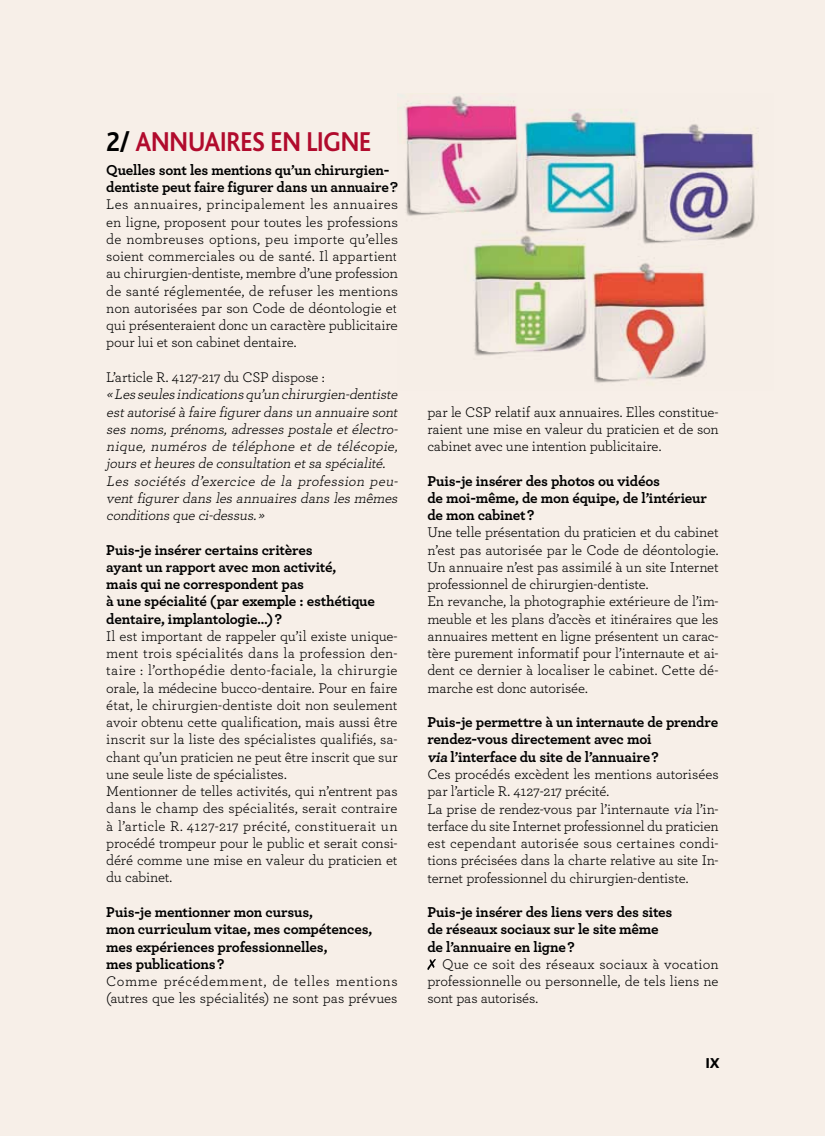
<style>
.page{position:relative;width:825px;height:1136px;background:#fff}
.page>*{position:absolute;margin:0;border:0;box-sizing:border-box;transform-origin:0 0}
.t1{font:700 28.5px "Bliss";letter-spacing:-.01em;color:#b10b2d;scale:.89 1}
.t2{font:700 15px/17.2px "Archer";letter-spacing:-.015em;color:#000}
.t3{font:800 15px "Bliss";color:#000}
.t4{font:14.7px/17.2px "Archer";letter-spacing:-.01em;color:#000;text-align:justify}
.t5{font:italic 14.7px/17.2px "Archer";color:#000}
.t6{font:14.7px/17.2px "Archer";letter-spacing:.015em;color:#000}
.s1{color:#000}
.s2{font-style:italic}
</style>
<div class="page">
<div style="left:0;top:0;width:825px;height:1135px;background:#f7efe8"></div>
<svg style="left:427px;top:959px;width:9px;height:10px"></svg>
<img style="left:398px;top:95px;width:360px;height:288px">
<h1 class="t1" style="left:106px;top:126px;width:299px"><span class="s1">2/</span> ANNUAIRES EN LIGNE</h1>
<p class="t2" style="left:106px;top:160px;width:293px">Quelles sont les mentions qu’un chirurgien&shy;dentiste peut faire figurer dans un annuaire ?</p>
<p class="t4" style="left:106px;top:195px;width:293px">Les annuaires, principalement les annuaires en ligne, proposent pour toutes les professions de nombreuses options, peu importe qu’elles soient commerciales ou de santé. Il appartient au chirurgien-dentiste, membre d’une profession de santé réglementée, de refuser les mentions non autorisées par son Code de déontologie et qui présenteraient donc un caractère publicitaire pour lui et son cabinet dentaire.</p>
<p class="t4" style="left:106px;top:367px;width:220px">L’article R. 4127-217 du CSP dispose :</p>
<p class="t5" style="left:106px;top:385px;width:296px">«Lesseulesindicationsqu’un chirurgien-dentiste estautorisé à faire figurerdansun annuaire sont sesnoms,prénoms,adressespostale etélectro&shy;nique, numéros de téléphone et de télécopie, joursetheuresde consultation etsa spécialité.<br>Les sociétés d’exercice de la profession peu&shy;ventfigurerdanslesannuairesdanslesmêmes conditionsque ci-dessus.»</p>
<p class="t2" style="left:106px;top:540px;width:270px">Puis-je insérer certains critères<br>ayant un rapport avec mon activité,<br>mais qui ne correspondent pas<br>à une spécialité (par exemple : esthétique dentaire, implantologie…) ?</p>
<p class="t4" style="left:106px;top:626px;width:293px;text-align:left">Il est important de rappeler qu’il existe unique&shy;ment trois spécialités dans la profession den&shy;taire : l’orthopédie dento-faciale, la chirurgie orale, la médecine bucco-dentaire. Pour en faire état, le chirurgien-dentiste doit non seulement avoir obtenu cette qualification, mais aussi être inscrit sur la liste des spécialistes qualifiés, sa&shy;chant qu’un praticien ne peut être inscrit que sur une seule liste de spécialistes.<br>Mentionner de telles activités, qui n’entrent pas dans le champ des spécialités, serait contraire à l’article R. 4127-217 précité, constituerait un procédé trompeur pour le public et serait consi&shy;déré comme une mise en valeur du praticien et du cabinet.</p>
<p class="t2" style="left:106px;top:902px;width:268px">Puis-je mentionner mon cursus,<br>mon curriculum vitae, mes compétences, mes expériences professionnelles,<br>mes publications ?</p>
<p class="t6" style="left:106px;top:971px;width:293px">Comme précédemment, de telles mentions (autres que les spécialités) ne sont pas prévues</p>
<p class="t4" style="left:427px;top:402px;width:293px">par le CSP relatif aux annuaires. Elles constitue&shy;raient une mise en valeur du praticien et de son cabinet avec une intention publicitaire.</p>
<p class="t2" style="left:427px;top:471px;width:281px">Puis-je insérer des photos ou vidéos<br>de moi-même, de mon équipe, de l’intérieur de mon cabinet ?</p>
<p class="t4" style="left:427px;top:523px;width:293px;text-align:left">Une telle présentation du praticien et du cabinet n’est pas autorisée par le Code de déontologie.<br>Un annuaire n’est pas assimilé à un site Internet professionnel de chirurgien-dentiste.<br>En revanche, la photographie extérieure de l’im&shy;meuble et les plans d’accès et itinéraires que les annuaires mettent en ligne présentent un carac&shy;tère purement informatif pour l’internaute et ai&shy;dent ce dernier à localiser le cabinet. Cette dé&shy;marche est donc autorisée.</p>
<p class="t2" style="left:427px;top:712px;width:292px">Puis-je permettre à un internaute de prendre rendez-vous directement avec moi <span class="s2">via</span>l’interface du site de l’annuaire ?</p>
<p class="t4" style="left:427px;top:764px;width:293px;text-align:left">Ces procédés excèdent les mentions autorisées par l’article R. 4127-217 précité.<br>La prise de rendez-vous par l’internaute <span class="s2">via</span> l’in&shy;terface du site Internet professionnel du praticien est cependant autorisée sous certaines condi&shy;tions précisées dans la charte relative au site In&shy;ternet professionnel du chirurgien-dentiste.</p>
<p class="t2" style="left:427px;top:902px;width:247px">Puis-je insérer des liens vers des sites de réseaux sociaux sur le site même de l’annuaire en ligne ?</p>
<p class="t4" style="left:427px;top:954px;width:293px;text-indent:15px">Que ce soit des réseaux sociaux à vocation professionnelle ou personnelle, de tels liens ne sont pas autorisés.</p>
<p class="t3" style="left:706px;top:1055px;width:15px">IX</p>
</div>
